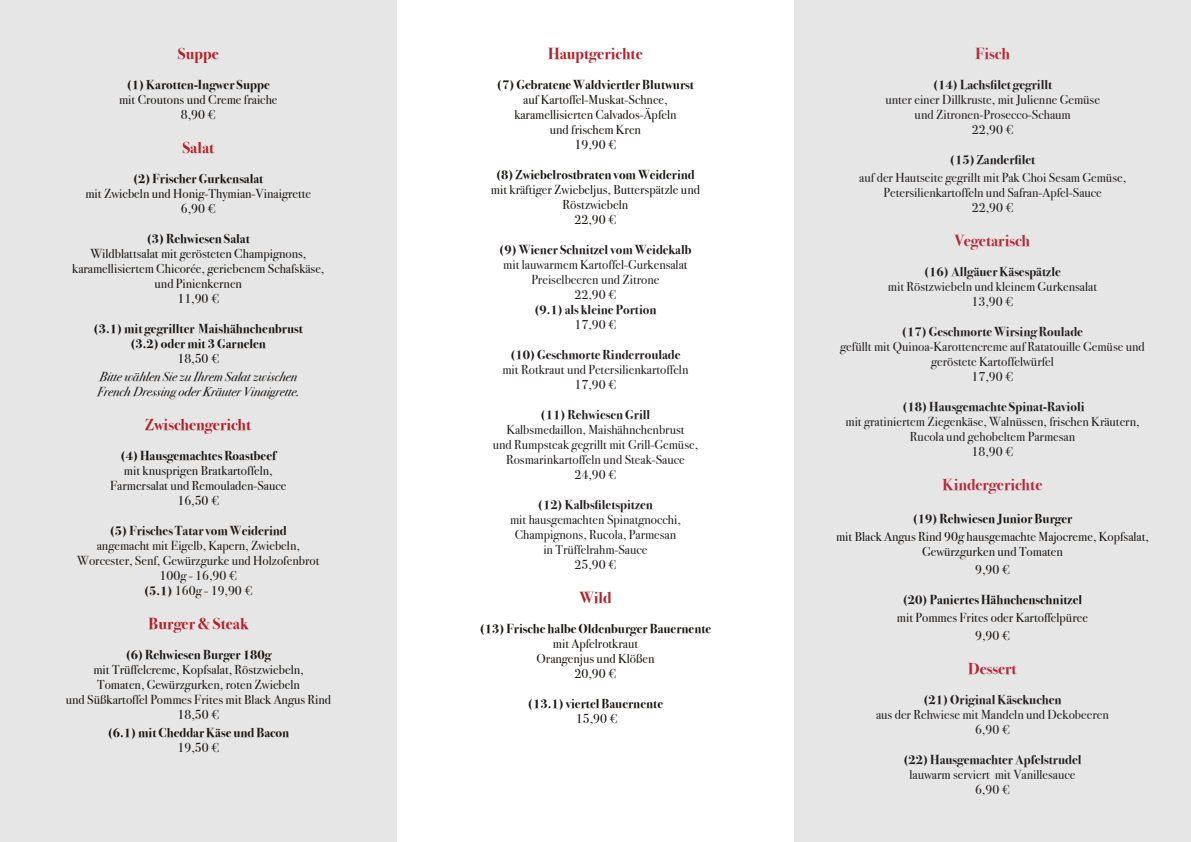
<style>
.page{position:relative;width:1191px;height:842px;background:#fff}
.page>*{position:absolute;margin:0;border:0;box-sizing:border-box;transform-origin:0 0}
.t1{font:700 16px "Bodoni Svty Two ITCTT";color:#b61f27}
.t2{font:700 16px "Bodoni Svty Two ITCTT";color:#b82837}
.t3{font:13px/15px "Bodoni Svty Two ITCTT";color:#231f20;text-align:center}
.t4{font:13px/15px "Bodoni Svty Two ITCTT";color:#1a1715;text-align:center}
.t5{font:700 13px/15px "Bodoni Svty Two ITCTT";color:#1a1715;text-align:center}
.t6{font:700 13px "Bodoni Svty Two ITCTT";color:#231f20}
.t7{font:13px/15px "Bodoni Svty Two ITCTT";color:#221a13;text-align:center}
.t8{font:italic 13px/15px "Bodoni Svty Two ITCTT";color:#1a1715}
.s1{font-weight:700;color:#1a1715}
.s2{font-weight:700}
.s3{font-weight:700;color:#231f20}
</style>
<div class="page">
<div style="left:794px;top:0;width:397px;height:842px;background:#e6e6e6"></div>
<div style="left:0;top:0;width:397px;height:842px;background:#e6e6e6"></div>
<p class="t1" style="left:178px;top:44px;width:42px">Suppe</p>
<p class="t5" style="left:127px;top:78px;width:144px">(1) Karotten-Ingwer Suppe</p>
<p class="t4" style="left:119px;top:92px;width:160px">mit Croutons und Creme fraiche<br>8,90 €</p>
<p class="t1" style="left:182px;top:138px;width:33px">Salat</p>
<p class="t5" style="left:133px;top:171px;width:132px">(2) Frischer Gurkensalat</p>
<p class="t4" style="left:85px;top:186px;width:227px">mit Zwiebeln und Honig-Thymian-Vinaigrette<br>6,90 €</p>
<p class="t5" style="left:147px;top:231px;width:105px">(3) Rehwiesen Salat</p>
<p class="t4" style="left:72px;top:246px;width:254px">Wildblattsalat mit gerösteten Champignons, karamellisiertem Chicorée, geriebenem Schafskäse, und Pinienkernen<br>11,90 €</p>
<p class="t5" style="left:94px;top:321px;width:211px">(3.1) mit gegrillter Maishähnchenbrust (3.2) oder mit 3 Garnelen</p>
<p class="t4" style="left:177px;top:351px;width:43px">18,50 €</p>
<p class="t8" style="left:97px;top:369px;width:204px">Bitte wählen Sie zu Ihrem Salat zwischen<br>French Dressing oder Kräuter Vinaigrette.</p>
<p class="t1" style="left:145px;top:415px;width:107px">Zwischengericht</p>
<p class="t5" style="left:121px;top:448px;width:157px">(4) Hausgemachtes Roastbeef</p>
<p class="t4" style="left:110px;top:463px;width:178px">mit knusprigen Bratkartoffeln,<br>Farmersalat und Remouladen-Sauce<br>16,50 €</p>
<p class="t7" style="left:77px;top:523px;width:244px"><span class="s1">(5)</span> <span class="s2">Frisches Tatar vom Weiderind<br></span>angemacht mit Eigelb, Kapern, Zwiebeln,<br>Worcester, Senf, Gewürzgurke und Holzofenbrot<br>100g - 16,90 €<br><span class="s2">(5.1)</span> 160g - 19,90 €</p>
<p class="t1" style="left:149px;top:614px;width:101px">Burger &amp; Steak</p>
<p class="t5" style="left:126px;top:647px;width:147px">(6) Rehwiesen Burger 180g</p>
<p class="t4" style="left:66px;top:662px;width:267px">mit Trüffelcreme, Kopfsalat, Röstzwiebeln,<br>Tomaten, Gewürzgurken, roten Zwiebeln<br>und Süßkartoffel Pommes Frites mit Black Angus Rind 18,50 €</p>
<p class="t5" style="left:108px;top:725px;width:183px">(6.1) mit Cheddar Käse und Bacon</p>
<p class="t4" style="left:178px;top:740px;width:43px">19,50 €</p>
<p class="t1" style="left:548px;top:44px;width:96px">Hauptgerichte</p>
<p class="t5" style="left:497px;top:78px;width:198px">(7) Gebratene Waldviertler Blutwurst</p>
<p class="t4" style="left:514px;top:92px;width:164px">auf Kartoffel-Muskat-Schnee, karamellisierten Calvados-Äpfeln und frischem Kren<br>19,90 €</p>
<p class="t5" style="left:496px;top:168px;width:200px">(8) Zwiebelrostbraten vom Weiderind</p>
<p class="t4" style="left:491px;top:182px;width:210px">mit kräftiger Zwiebeljus, Butterspätzle und<br>Röstzwiebeln<br>22,90 €</p>
<p class="t6" style="left:499px;top:242px;width:194px">(9) Wiener Schnitzel vom Weidekalb</p>
<p class="t3" style="left:503px;top:257px;width:186px">mit lauwarmem Kartoffel-Gurkensalat<br>Preiselbeeren und Zitrone<br>22,90 €</p>
<p class="t6" style="left:534px;top:302px;width:124px">(9.1) als kleine Portion</p>
<p class="t3" style="left:574px;top:317px;width:43px">17,90 €</p>
<p class="t6" style="left:510px;top:347px;width:172px">(10) Geschmorte Rinderroulade</p>
<p class="t3" style="left:502px;top:362px;width:187px">mit Rotkraut und Petersilienkartoffeln<br>17,90 €</p>
<p class="t6" style="left:540px;top:407px;width:111px">(11) Rehwiesen Grill</p>
<p class="t3" style="left:493px;top:422px;width:207px">Kalbsmedaillon, Maishähnchenbrust<br>und Rumpsteak gegrillt mit Grill-Gemüse,<br>Rosmarinkartoffeln und Steak-Sauce<br>24,90 €</p>
<p class="t6" style="left:538px;top:497px;width:116px">(12) Kalbsfiletspitzen</p>
<p class="t3" style="left:510px;top:512px;width:172px">mit hausgemachten Spinatgnocchi,<br>Champignons, Rucola, Parmesan in Trüffelrahm-Sauce<br>25,90 €</p>
<p class="t1" style="left:579px;top:588px;width:33px">Wild</p>
<p class="t5" style="left:480px;top:622px;width:233px">(13) Frische halbe Oldenburger Bauernente</p>
<p class="t4" style="left:536px;top:636px;width:119px">mit Apfelrotkraut<br>Orangenjus und Klößen<br>20,90 €</p>
<p class="t5" style="left:528px;top:697px;width:137px">(13.1) viertel Bauernente</p>
<p class="t4" style="left:576px;top:711px;width:43px">15,90 €</p>
<p class="t2" style="left:975px;top:44px;width:36px">Fisch</p>
<p class="t6" style="left:933px;top:77px;width:120px">(14) Lachsfilet gegrillt</p>
<p class="t3" style="left:885px;top:92px;width:216px">unter einer Dillkruste, mit Julienne Gemüse und Zitronen-Prosecco-Schaum<br>22,90 €</p>
<p class="t6" style="left:950px;top:152px;width:87px">(15) Zanderfilet</p>
<p class="t3" style="left:859px;top:170px;width:268px">auf der Hautseite gegrillt mit Pak Choi Sesam Gemüse,<br>Petersilienkartoffeln und Safran-Apfel-Sauce<br>22,90 €</p>
<p class="t2" style="left:954px;top:232px;width:77px">Vegetarisch</p>
<p class="t6" style="left:924px;top:264px;width:138px">(16) Allgäuer Käsespätzle</p>
<p class="t3" style="left:888px;top:279px;width:211px">mit Röstzwiebeln und kleinem Gurkensalat<br>13,90 €</p>
<p class="t6" style="left:902px;top:324px;width:182px">(17) Geschmorte Wirsing Roulade</p>
<p class="t3" style="left:840px;top:339px;width:306px">gefüllt mit Quinoa-Karottencreme auf Ratatouille Gemüse und geröstete Kartoffelwürfel<br>17,90 €</p>
<p class="t6" style="left:902px;top:399px;width:183px">(18) Hausgemachte Spinat-Ravioli</p>
<p class="t3" style="left:845px;top:414px;width:295px">mit gratiniertem Ziegenkäse, Walnüssen, frischen Kräutern,<br>Rucola und gehobeltem Parmesan<br>18,90 €</p>
<p class="t2" style="left:942px;top:475px;width:101px">Kindergerichte</p>
<p class="t4" style="left:836px;top:510px;width:314px;line-height:18px"><span class="s3">(19)</span><span class="s2">Rehwiesen Junior Burger<br></span>mit Black Angus Rind 90g hausgemachte Majocreme, Kopfsalat,</p>
<p class="t4" style="left:922px;top:543px;width:142px;line-height:18px">Gewürzgurken und Tomaten<br>9,90 €</p>
<p class="t4" style="left:897px;top:591px;width:192px;line-height:18px"><span class="s3">(20)</span> <span class="s2">Paniertes Hähnchenschnitzel </span>mit Pommes Frites oder Kartoffelpüree<br>9,90 €</p>
<p class="t2" style="left:968px;top:659px;width:50px">Dessert</p>
<p class="t6" style="left:923px;top:692px;width:139px">(21) Original Käsekuchen</p>
<p class="t3" style="left:876px;top:707px;width:234px">aus der Rehwiese mit Mandeln und Dekobeeren<br>6,90 €</p>
<p class="t6" style="left:903px;top:752px;width:179px">(22) Hausgemachter Apfelstrudel</p>
<p class="t3" style="left:909px;top:767px;width:167px">lauwarm serviert mit Vanillesauce<br>6,90 €</p>
</div>
